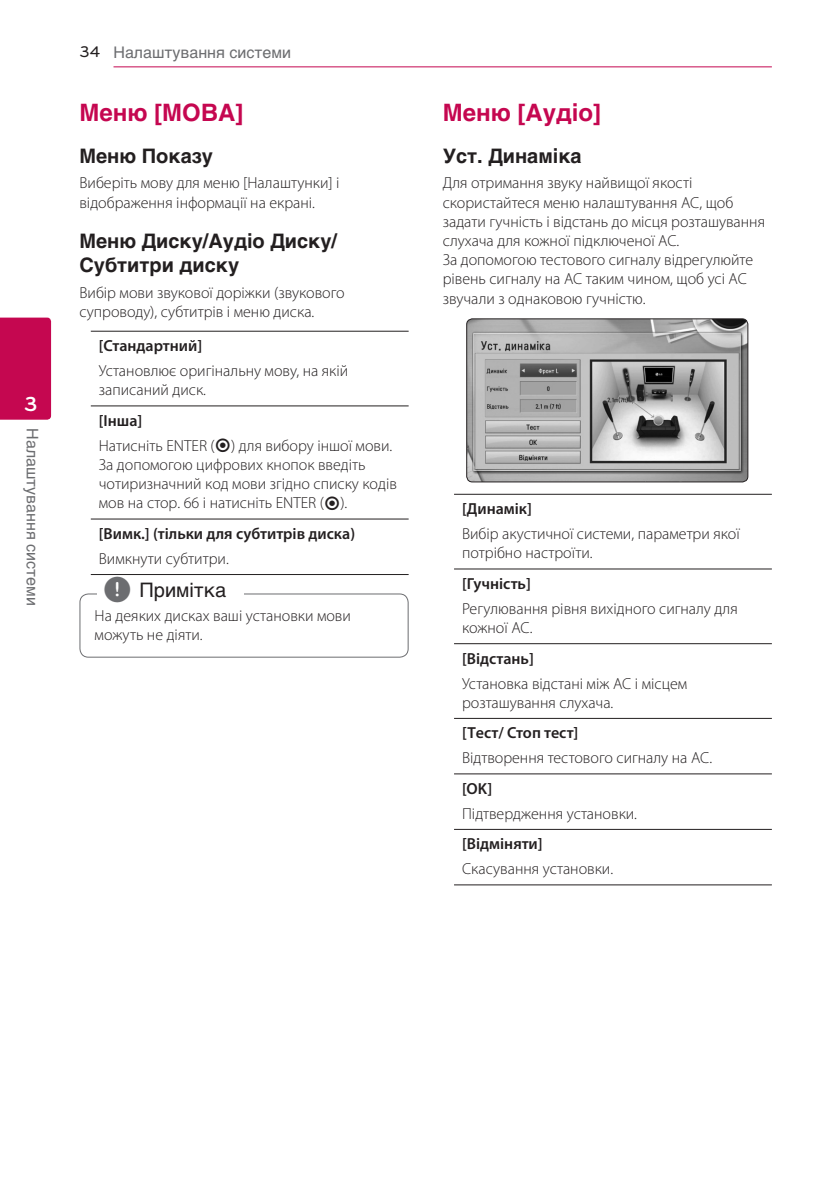
<style>
.page{position:relative;width:840px;height:1191px;background:#fff}
.page>*{position:absolute;margin:0;border:0;box-sizing:border-box;transform-origin:0 0}
.Title_2{font:700 24px "Helvetica Cyr";color:#c50750}
.t1{font:700 21px "Bryant LG";color:#fff}
.Title_3{font:700 20px/24px "Helvetica Cyr";color:#231f20}
.t2{font:20px "Helvetica Cyr Upright";color:#231f20}
.Content_text_Light{font:300 16px/19.2px "Myriad Pro";color:#231f20}
.Content_text_SemiBol{font:600 16px "Myriad Pro";color:#231f20}
.t3{font:16px "Helvetica Cyr Upright";color:#6c6d70}
.s1{font-family:"Bryant LG";font-weight:500;color:#231f20}
.s2{font-family:"UPSYS Common";font-weight:400}
.s3{font-family:"UPSYS Common";font-size:30px;color:#6c6d70}
</style>
<div class="page">
<hr style="left:113px;top:66px;width:658px;height:1px;background:#c50750">
<div style="left:0;top:317px;width:51px;height:103px;background:#c50750"></div>
<hr style="left:91px;top:331px;width:317px;height:1px;background:#231f20">
<hr style="left:91px;top:405px;width:317px;height:1px;background:#231f20">
<hr style="left:91px;top:518px;width:317px;height:1px;background:#231f20">
<hr style="left:91px;top:574px;width:317px;height:1px;background:#231f20">
<div style="left:79px;top:593px;width:329px;height:64px;border:1px solid #6c6d70;border-radius:9px"></div>
<div style="left:97px;top:586px;width:147px;height:20px;background:#fff"></div>
<img style="left:467px;top:319px;width:280px;height:163px">
<div style="left:466px;top:318px;width:282px;height:164px;border:1px solid #231f20;border-radius:6px"></div>
<hr style="left:454px;top:494px;width:317px;height:1px;background:#231f20">
<hr style="left:454px;top:568px;width:317px;height:1px;background:#231f20">
<hr style="left:454px;top:643px;width:317px;height:1px;background:#231f20">
<hr style="left:454px;top:718px;width:317px;height:1px;background:#231f20">
<hr style="left:454px;top:773px;width:317px;height:1px;background:#231f20">
<hr style="left:454px;top:829px;width:317px;height:1px;background:#231f20">
<hr style="left:454px;top:884px;width:317px;height:1px;background:#231f20">
<h2 class="t1" style="left:24px;top:391px;width:15px">3</h2>
<p class="t3" style="left:41px;top:428px;width:179px;rotate:90deg">Налаштування системи</p>
<p class="t3" style="left:79px;top:43px;width:213px"><span class="s1">34</span> Налаштування системи</p>
<p class="Title_2" style="left:79px;top:99px;width:165px">Меню [МОВА]</p>
<p class="Title_3" style="left:79px;top:143px;width:135px">Меню Показу</p>
<p class="Content_text_Light" style="left:79px;top:173px;width:261px">Виберіть мову для меню [Налаштунки] і відображення інформації на екрані.</p>
<p class="Title_3" style="left:79px;top:228px;width:259px">Меню Диску/Аудіо Диску/<br>Субтитри диску</p>
<p class="Content_text_Light" style="left:79px;top:282px;width:267px">Вибір мови звукової доріжки (звукового супроводу), субтитрів і меню диска.</p>
<p class="Content_text_SemiBol" style="left:99px;top:336px;width:105px">[Стандартний]</p>
<p class="Content_text_Light" style="left:99px;top:361px;width:251px">Установлює оригінальну мову, на якій записаний диск.</p>
<p class="Content_text_SemiBol" style="left:99px;top:410px;width:45px">[Інша]</p>
<p class="Content_text_Light" style="left:99px;top:436px;width:299px">Натисніть ENTER (<span class="s2">b</span>) для вибору іншої мови.<br>За допомогою цифрових кнопок введіть чотиризначний код мови згідно списку кодів мов на стор. 66 і натисніть ENTER (<span class="s2">b</span>).</p>
<p class="Content_text_SemiBol" style="left:99px;top:523px;width:258px">[Вимк.] (тільки для субтитрів диска)</p>
<p class="Content_text_Light" style="left:99px;top:549px;width:131px">Вимкнути субтитри.</p>
<p class="t2" style="left:103px;top:579px;width:125px"><span class="s3">,</span> Примітка</p>
<p class="Content_text_Light" style="left:95px;top:605px;width:258px">На деяких дисках ваші установки мови можуть не діяти.</p>
<p class="Title_2" style="left:442px;top:99px;width:160px">Меню [Аудіо]</p>
<p class="Title_3" style="left:442px;top:143px;width:140px">Уст. Динаміка</p>
<p class="Content_text_Light" style="left:442px;top:173px;width:324px">Для отримання звуку найвищої якості скористайтеся меню налаштування АС, щоб задати гучність і відстань до місця розташування слухача для кожної підключеної АС.<br>За допомогою тестового сигналу відрегулюйте рівень сигналу на АС таким чином, щоб усі АС звучали з однаковою гучністю.</p>
<p class="Content_text_SemiBol" style="left:462px;top:499px;width:71px">[Динамік]</p>
<p class="Content_text_Light" style="left:462px;top:524px;width:279px">Вибір акустичної системи, параметри якої потрібно настроїти.</p>
<p class="Content_text_SemiBol" style="left:462px;top:573px;width:70px">[Гучність]</p>
<p class="Content_text_Light" style="left:462px;top:599px;width:277px">Регулювання рівня вихідного сигналу для кожної АС.</p>
<p class="Content_text_SemiBol" style="left:462px;top:648px;width:73px">[Відстань]</p>
<p class="Content_text_Light" style="left:462px;top:673px;width:227px">Установка відстані між АС і місцем розташування слухача.</p>
<p class="Content_text_SemiBol" style="left:462px;top:723px;width:118px">[Tест/ Стоп тест]</p>
<p class="Content_text_Light" style="left:462px;top:748px;width:251px">Відтворення тестового сигналу на АС.</p>
<p class="Content_text_SemiBol" style="left:462px;top:778px;width:32px">[OK]</p>
<p class="Content_text_Light" style="left:462px;top:803px;width:176px">Підтвердження установки.</p>
<p class="Content_text_SemiBol" style="left:462px;top:834px;width:82px">[Відміняти]</p>
<p class="Content_text_Light" style="left:462px;top:859px;width:152px">Скасування установки.</p>
</div>
